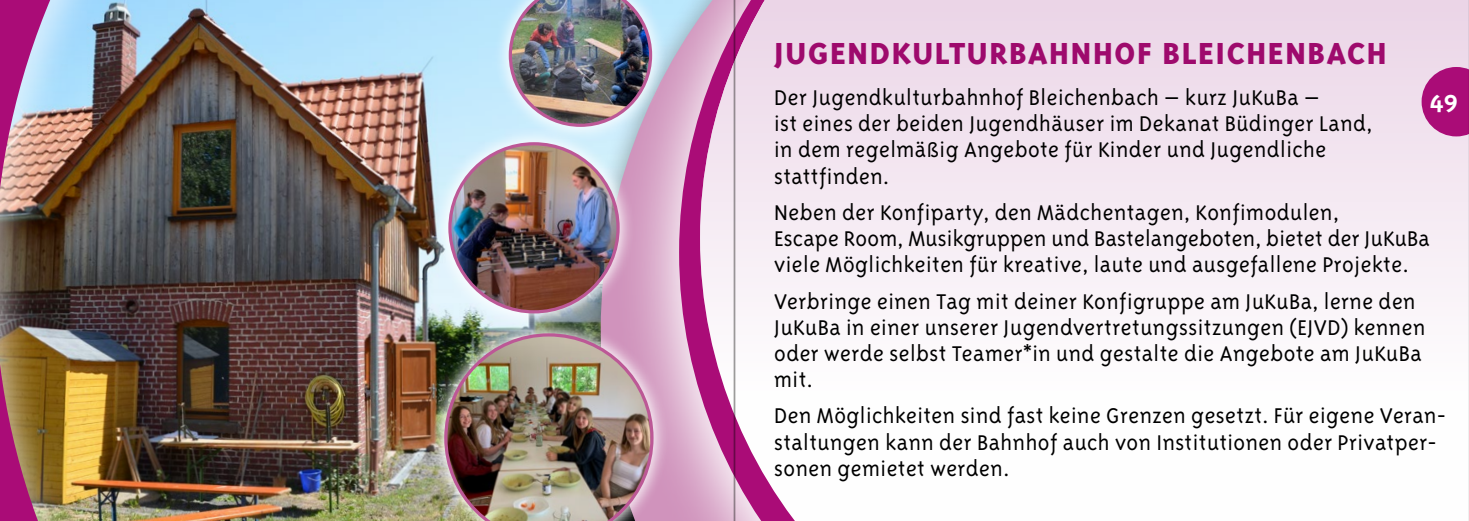
<style>
.page{position:relative;width:1469px;height:521px;background:#fff}
.page>*{position:absolute;margin:0;border:0;box-sizing:border-box;transform-origin:0 0}
.t1{font:800 35px "Triplex Sans";letter-spacing:.05em;color:#aa0c77}
.t2{font:700 28px "Triplex Sans";color:#fff}
.t3{font:300 24.5px/26.2px "Triplex Sans";letter-spacing:.02em;color:#000}
</style>
<div class="page">
<img style="left:0;top:0;width:733px;height:521px">
<svg style="left:733px;top:0;width:735px;height:521px"></svg>
<h1 class="t1" style="left:774px;top:34px;width:614px">JUGENDKULTURBAHNHOF BLEICHENBACH</h1>
<p class="t3" style="left:774px;top:84px;width:599px">Der Jugendkulturbahnhof Bleichenbach – kurz JuKuBa –<br>ist eines der beiden Jugendhäuser im Dekanat Büdinger Land, in dem regelmäßig Angebote für Kinder und Jugendliche stattfinden.</p>
<p class="t3" style="left:774px;top:199px;width:657px">Neben der Konfiparty, den Mädchentagen, Konfimodulen,<br>Escape Room, Musikgruppen und Bastelangeboten, bietet der JuKuBa viele Möglichkeiten für kreative, laute und ausgefallene Projekte.</p>
<p class="t3" style="left:774px;top:288px;width:652px">Verbringe einen Tag mit deiner Konfigruppe am JuKuBa, lerne den JuKuBa in einer unserer Jugendvertretungssitzungen (EJVD) kennen oder werde selbst Teamer*in und gestalte die Angebote am JuKuBa mit.</p>
<p class="t3" style="left:774px;top:403px;width:673px">Den Möglichkeiten sind fast keine Grenzen gesetzt. Für eigene Veran&shy;staltungen kann der Bahnhof auch von Institutionen oder Privatper&shy;sonen gemietet werden.</p>
<p class="t2" style="left:1429px;top:84px;width:30px">49</p>
</div>
